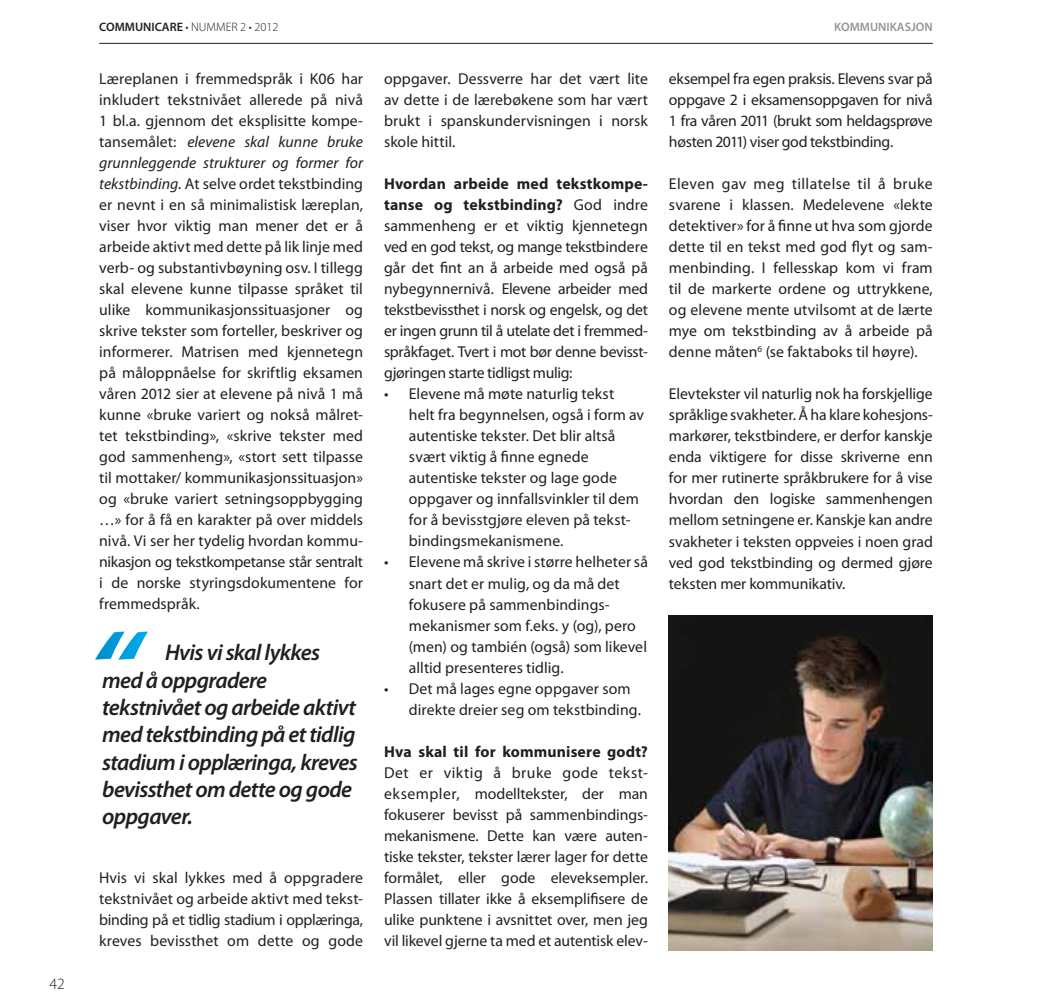
<style>
.page{position:relative;width:1042px;height:1008px;background:#fff}
.page>*{position:absolute;margin:0;border:0;box-sizing:border-box;transform-origin:0 0}
.t1{font:italic 600 22.75px/27.3px "Myriad Pro";letter-spacing:-.03em;color:#231f20}
.t2{font:15.75px/21px "Myriad Pro";color:#231f20;text-align:justify}
.t3{font:700 15.75px "Myriad Pro";letter-spacing:.01em;color:#231f20}
.t4{font:300 15.75px "Myriad Pro";color:#231f20}
.t5{font:300 12.25px "Myriad Pro";color:#231f20}
.t6{font:600 12.25px "Myriad Pro";color:#949698}
.s1{font-weight:600}
.s2{font-style:italic}
.s3{font-weight:700}
</style>
<div class="page">
<hr style="left:99px;top:43px;width:834px;height:1px;background:#231f20">
<svg style="left:95px;top:631px;width:53px;height:28px"></svg>
<img style="left:669px;top:615px;width:264px;height:335px">
<p class="t4" style="left:50px;top:974px;width:17px">42</p>
<p class="t5" style="left:99px;top:21px;width:181px"><span class="s1">COMMUNICARE</span> • NUMMER 2 • 2012</p>
<p class="t6" style="left:834px;top:20px;width:100px">KOMMUNIKASJON</p>
<p class="t2" style="left:99px;top:69px;width:265px">Læreplanen i fremmedspråk i K06 har inkludert tekstnivået allerede på nivå 1 bl.a. gjennom det eksplisitte kompe&shy;tansemålet: <span class="s2">elevene skal kunne bruke grunnleggende strukturer og former for tekstbinding.</span> At selve ordet tekstbinding er nevnt i en så minimalistisk læreplan, viser hvor viktig man mener det er å arbeide aktivt med dette på lik linje med verb- og substantivbøyning osv. I tillegg skal elevene kunne tilpasse språket til ulike kommunikasjonssituasjoner og skrive tekster som forteller, beskriver og informerer. Matrisen med kjennetegn på måloppnåelse for skriftlig eksamen våren 2012 sier at elevene på nivå 1 må kunne «bruke variert og nokså målret&shy;tet tekstbinding», «skrive tekster med god sammenheng», «stort sett tilpasse til mottaker/ kommunikasjonssituasjon» og «bruke variert setningsoppbygging …» for å få en karakter på over middels nivå. Vi ser her tydelig hvordan kommu&shy;nikasjon og tekstkompetanse står sentralt i de norske styringsdokumentene for fremmedspråk.</p>
<h1 class="t1" style="left:102px;top:639px;width:257px;text-indent:63px">Hvis vi skal lykkes med å oppgradere tekstnivået og arbeide aktivt med tekstbinding på et tidlig stadium i opplæringa, kreves bevissthet om dette og gode oppgaver.</h1>
<p class="t2" style="left:99px;top:866px;width:265px">Hvis vi skal lykkes med å oppgradere tekstnivået og arbeide aktivt med tekst&shy;binding på et tidlig stadium i opplæringa, kreves bevissthet om dette og gode</p>
<p class="t2" style="left:384px;top:68px;width:265px">oppgaver. Dessverre har det vært lite av dette i de lærebøkene som har vært brukt i spanskundervisningen i norsk skole hittil.</p>
<p class="t2" style="left:384px;top:173px;width:265px"><span class="s3">Hvordan arbeide med tekstkompe&shy;tanse og tekstbinding?</span> God indre sammenheng er et viktig kjennetegn ved en god tekst, og mange tekstbindere går det fint an å arbeide med også på nybegynnernivå. Elevene arbeider med tekstbevissthet i norsk og engelsk, og det er ingen grunn til å utelate det i fremmed&shy;språkfaget. Tvert i mot bør denne bevisst&shy;gjøringen starte tidligst mulig:</p>
<p class="t2" style="left:409px;top:384px;width:237px;text-align:left;text-indent:-25px">• Elevene må møte naturlig tekst<br>helt fra begynnelsen, også i form av autentiske tekster. Det blir altså svært viktig å finne egnede autentiske tekster og lage gode oppgaver og innfallsvinkler til dem for å bevisstgjøre eleven på tekst&shy;bindingsmekanismene.</p>
<p class="t2" style="left:409px;top:551px;width:240px;text-align:left;text-indent:-25px">• Elevene må skrive i større helheter så snart det er mulig, og da må det fokusere på sammenbindings&shy;mekanismer som f.eks. y (og), pero (men) og también (også) som likevel alltid presenteres tidlig.</p>
<p class="t2" style="left:409px;top:677px;width:234px;text-indent:-25px">• Det må lages egne oppgaver som direkte dreier seg om tekstbinding.</p>
<p class="t3" style="left:384px;top:742px;width:265px">Hva skal til for kommunisere godt?</p>
<p class="t2" style="left:384px;top:761px;width:265px">Det er viktig å bruke gode tekst&shy;eksempler, modelltekster, der man fokuserer bevisst på sammenbindings&shy;mekanismene. Dette kan være auten&shy;tiske tekster, tekster lærer lager for dette formålet, eller gode eleveksempler.<br>Plassen tillater ikke å eksemplifisere de ulike punktene i avsnittet over, men jeg vil likevel gjerne ta med et autentisk elev-</p>
<p class="t2" style="left:669px;top:68px;width:265px">eksempel fra egen praksis. Elevens svar på oppgave 2 i eksamensoppgaven for nivå 1 fra våren 2011 (brukt som heldagsprøve høsten 2011) viser god tekstbinding.</p>
<p class="t2" style="left:669px;top:173px;width:265px">Eleven gav meg tillatelse til å bruke svarene i klassen. Medelevene «lekte detektiver» for å finne ut hva som gjorde dette til en tekst med god flyt og sam&shy;menbinding. I fellesskap kom vi fram til de markerte ordene og uttrykkene, og elevene mente utvilsomt at de lærte mye om tekstbinding av å arbeide på denne måten<sup>6</sup> (se faktaboks til høyre).</p>
<p class="t2" style="left:669px;top:384px;width:265px">Elevtekster vil naturlig nok ha forskjellige språklige svakheter. Å ha klare kohesjons&shy;markører, tekstbindere, er derfor kanskje enda viktigere for disse skriverne enn for mer rutinerte språkbrukere for å vise hvordan den logiske sammenhengen mellom setningene er. Kanskje kan andre svakheter i teksten oppveies i noen grad ved god tekstbinding og dermed gjøre teksten mer kommunikativ.</p>
</div>
